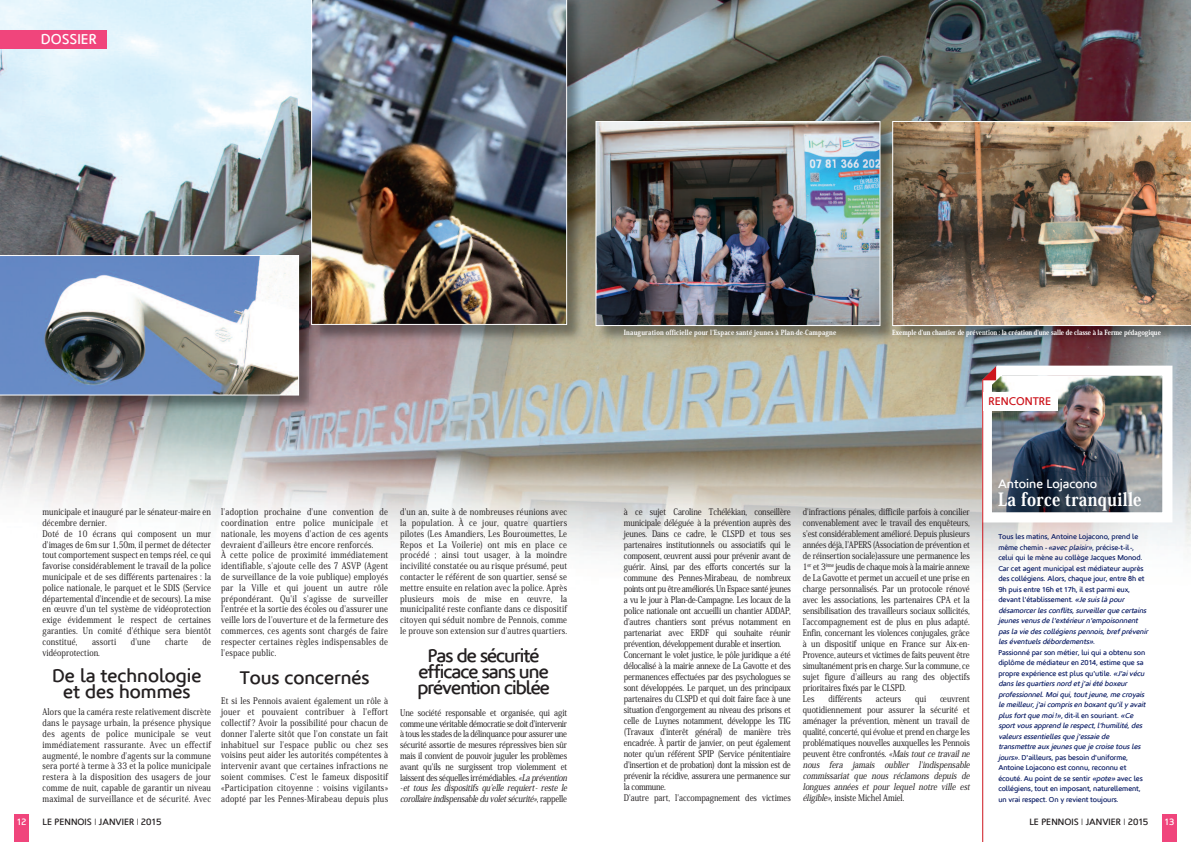
<style>
.page{position:relative;width:1191px;height:842px;background:#fff}
.page>*{position:absolute;margin:0;border:0;box-sizing:border-box;transform-origin:0 0}
.t1{font:18px/16px "Fortheloveofhate";letter-spacing:-.05em;color:#231f20;text-align:center}
.t2{font:18px/16px "Fortheloveofhate";color:#231f20;text-align:center}
.t3{font:800 18px "Koz Min Pro";letter-spacing:.025em;color:#fff;scale:.85 1}
.t4{font:14px "Fortheloveofhate";color:#fff}
.t5{font:12px "Fortheloveofhate";color:#fff}
.t6{font:11px "Fortheloveofhate";color:#cd151d}
.t7{font:500 9px/11px "Koz Min Pro";letter-spacing:-.01em;color:#231f20;scale:.85 1}
.t8{font:500 9px/10.8px "Koz Min Pro";letter-spacing:.035em;color:#231f20;scale:.85 1}
.t9{font:500 9px/10.8px "Koz Min Pro";letter-spacing:.015em;color:#231f20;scale:.85 1}
.t10{font:9px "Fortheloveofhate";color:#231f20}
.t11{font:500 9px "Koz Min Pro";letter-spacing:.01em;color:#231f20;scale:.85 1}
.t12{font:500 9px "Koz Min Pro";letter-spacing:.02em;color:#231f20;scale:.85 1}
.t13{font:9px "Fortheloveofhate";color:#fff}
.t14{font:7px/10.5px "Fortheloveofhate";letter-spacing:-.01em;color:#091b63}
.t15{font:800 7px "Koz Min Pro";letter-spacing:.005em;color:#fff;scale:.85 1}
.t16{font:800 7px "Koz Min Pro";letter-spacing:.03em;color:#fff;scale:.85 1}
.s1{font-family:"Fortheloveofhatelight"}
.s2{font-style:italic}
</style>
<div class="page">
<img style="left:0;top:0;width:1191px;height:622px">
<img style="left:594px;top:120px;width:597px;height:226px">
<img style="left:597px;top:123px;width:281px;height:201px">
<div style="left:595px;top:121px;width:285px;height:205px;border:1px solid #fff"></div>
<div style="left:14px;top:814px;width:14px;height:28px;background:#f0457c"></div>
<div style="left:0;top:30px;width:107px;height:19px;background:#f0457c"></div>
<img style="left:0;top:253px;width:310px;height:162px">
<img style="left:310px;top:345px;width:9px;height:70px">
<svg style="left:0;top:255px;width:299px;height:141px"></svg>
<img style="left:892px;top:121px;width:299px;height:205px">
<img style="left:310px;top:0;width:277px;height:345px">
<img style="left:311px;top:0;width:256px;height:325px">
<img style="left:982px;top:366px;width:190px;height:156px">
<hr style="left:982px;top:380px;width:1px;height:462px;background:#cd151d">
<div style="left:983px;top:391px;width:75px;height:19px;background:#fff"></div>
<div style="left:1162px;top:814px;width:14px;height:28px;background:#f0457c"></div>
<h2 class="t4" style="left:41px;top:30px;width:57px">DOSSIER</h2>
<p class="t13" style="left:17px;top:816px;width:11px">12</p>
<p class="t9" style="left:43px;top:506px;width:200px">municipale et inauguré par le sénateur-maire en décembre dernier.<br>Doté de 10 écrans qui composent un mur d'images de 6m sur 1,50m, il permet de détecter tout comportement suspect en temps réel, ce qui favorise considérablement le travail de la police municipale et de ses différents partenaires : la police nationale, le parquet et le SDIS (Service départemental d'incendie et de secours). La mise en œuvre d'un tel système de vidéoprotection exige évidemment le respect de certaines garanties. Un comité d'éthique sera bientôt constitué,</p>
<p class="t12" style="left:92px;top:635px;width:30px">assorti</p>
<p class="t7" style="left:131px;top:636px;width:24px">d'une</p>
<p class="t7" style="left:165px;top:636px;width:28px">charte</p>
<p class="t7" style="left:203px;top:636px;width:11px">de</p>
<p class="t11" style="left:43px;top:646px;width:69px">vidéoprotection.</p>
<h1 class="t2" style="left:52px;top:667px;width:151px">De la technologie et des hommes</h1>
<p class="t7" style="left:43px;top:706px;width:200px;text-align:justify">Alors que la caméra reste relativement discrète dans le paysage urbain, la présence physique des agents de police municipale se veut immédiatement rassurante. Avec un effectif augmenté, le nombre d'agents sur la commune sera porté à terme à 33 et la police municipale restera à la disposition des usagers de jour comme de nuit, capable de garantir un niveau maximal de surveillance et de sécurité. Avec</p>
<p class="t10" style="left:43px;top:816px;width:121px">LE PENNOIS <span class="s1">I</span> JANVIER <span class="s1">I</span> 2015</p>
<p class="t8" style="left:221px;top:506px;width:198px">l'adoption prochaine d'une convention de coordination entre police municipale et nationale, les moyens d'action de ces agents devraient d'ailleurs être encore renforcés.<br>À cette police de proximité immédiatement identifiable, s'ajoute celle des 7 ASVP (Agent de surveillance de la voie publique) employés par la Ville et qui jouent un autre rôle prépondérant. Qu'il s'agisse de surveiller l'entrée et la sortie des écoles ou d'assurer une veille lors de l'ouverture et de la fermeture des commerces, ces agents sont chargés de faire respecter certaines règles indispensables de l'espace public.</p>
<h1 class="t2" style="left:240px;top:669px;width:131px">Tous concernés</h1>
<p class="t7" style="left:221px;top:695px;width:198px;text-align:justify">Et si les Pennois avaient également un rôle à jouer et pouvaient contribuer à l'effort collectif ? Avoir la possibilité pour chacun de donner l'alerte sitôt que l'on constate un fait inhabituel sur l'espace public ou chez ses voisins peut aider les autorités compétentes à intervenir avant que certaines infractions ne soient commises. C'est le fameux dispositif «Participation citoyenne : voisins vigilants» adopté par les Pennes-Mirabeau depuis plus</p>
<p class="t7" style="left:400px;top:506px;width:198px;text-align:justify">d'un an, suite à de nombreuses réunions avec la population. À ce jour, quatre quartiers pilotes (Les Amandiers, Les Bouroumettes, Le Repos et La Voilerie) ont mis en place ce procédé ; ainsi tout usager, à la moindre incivilité constatée ou au risque présumé, peut contacter le référent de son quartier, sensé se mettre ensuite en relation avec la police. Après plusieurs mois de mise en œuvre, la municipalité reste confiante dans ce dispositif citoyen qui séduit nombre de Pennois, comme le prouve son extension sur d'autres quartiers.</p>
<h1 class="t1" style="left:417px;top:648px;width:134px">Pas de sécurité efficace sans une prévention ciblée</h1>
<p class="t7" style="left:400px;top:707px;width:200px">Une société responsable et organisée, qui agit comme une véritable démocratie se doit d'intervenir à tous les stades de la délinquance pour assurer une sécurité assortie de mesures répressives bien sûr mais il convient de pouvoir juguler les problèmes avant qu'ils ne surgissent trop violemment et laissent des séquelles irrémédiables. <span class="s2">«Laprévention -et tous les dispositifs qu'elle requiert- reste le corollaire indispensable du volet sécurité»</span>, r a p p e l l e</p>
<p class="t16" style="left:624px;top:327px;width:252px">Inauguration officielle pour l’Espace santé jeunes à Plan-de-Campagne</p>
<p class="t15" style="left:892px;top:327px;width:317px">Exemple d’un chantier de prévention : la création d’une salle de classe à la Ferme pédagogique</p>
<p class="t6" style="left:988px;top:394px;width:64px">RENCONTRE</p>
<p class="t7" style="left:624px;top:506px;width:198px">à ce sujet Caroline Tchélékian, conseillère municipale déléguée à la prévention auprès des jeunes. Dans ce cadre, le CLSPD et tous ses partenaires institutionnels ou associatifs qui le composent, œuvrent aussi pour prévenir avant de guérir. Ainsi, par des efforts concertés sur la commune des Pennes-Mirabeau, de nombreux points ont pu être améliorés. Un Espace santé jeunes a vu le jour à Plan-de-Campagne. Les locaux de la police nationale ont accueilli un chantier ADDAP, d'autres chantiers sont prévus notamment en partenariat avec ERDF qui souhaite réunir prévention, développement durable et insertion.<br>Concernant le volet justice, le pôle juridique a été délocalisé à la mairie annexe de La Gavotte et des permanences effectuées par des psychologues se sont développées. Le parquet, un des principaux partenaires du CLSPD et qui doit faire face à une situation d'engorgement au niveau des prisons et celle de Luynes notamment, développe les TIG (Travaux d'interêt général) de manière très encadrée. À partir de janvier, on peut également noter qu'un référent SPIP (Service pénitentiaire d'insertion et de probation) dont la mission est de prévenir la récidive, assurera une permanence sur la commune.<br>D'autre part, l'accompagnement des victimes</p>
<p class="t7" style="left:803px;top:506px;width:198px">d'infractions pénales, difficile parfois à concilier convenablement avec le travail des enquêteurs, s'est considérablement amélioré. Depuis plusieurs années déjà, l’APERS (Association de prévention et de réinsertion sociale)assure une permanence les 1<sup>er</sup> et 3<sup>ème</sup> jeudis de chaque mois à la mairie annexe de La Gavotte et permet un accueil et une prise en charge personnalisés. Par un protocole rénové avec les associations, les partenaires CPA et la sensibilisation des travailleurs sociaux sollicités, l’accompagnement est de plus en plus adapté.<br>Enfin, concernant les violences conjugales, grâce à un dispositif unique en France sur Aix-en-Provence, auteurs et victimes de faits peuvent être simultanément pris en charge. Sur la commune, ce sujet figure d'ailleurs au rang des objectifs prioritaires fixés par le CLSPD.<br>Les</p>
<p class="t7" style="left:828px;top:693px;width:41px">différents</p>
<p class="t7" style="left:876px;top:693px;width:31px">acteurs</p>
<p class="t7" style="left:915px;top:693px;width:14px">qui</p>
<p class="t7" style="left:803px;top:693px;width:200px;text-indent:137px">œuvrent quotidiennement pour assurer la sécurité et aménager la prévention, mènent un travail de qualité, concerté, qui évolue et prend en charge les problématiques nouvelles auxquelles les Pennois peuvent être confrontés. <span class="s2">«Maistoutcetravailne nous fera jamais oublier l'indispensable commissariat que nous réclamons depuis de longues années et pour lequel notre ville est éligible»</span>, insiste Michel Amiel.</p>
<h3 class="t5" style="left:998px;top:476px;width:101px">Antoine Lojacono</h3>
<h1 class="t3" style="left:998px;top:486px;width:170px">La force tranquille</h1>
<p class="t14" style="left:998px;top:531px;width:153px">Tous les matins, Antoine Lojacono, prend le même chemin -<span class="s2">«avecplaisir»</span>, précise-t-il-, celui qui le mène au collège Jacques Monod.<br>Car cet agent municipal est médiateur auprès des collégiens. Alors, chaque jour, entre 8h et 9h puis entre 16h et 17h, il est parmi eux, devant l'établissement. <span class="s2">«Jesuislàpour désamorcer les conflits, surveiller que certains jeunes venus de l'extérieur n'empoisonnent pas la vie des collégiens pennois, bref prévenir les éventuels débordements»</span>.<br>Passionné par son métier, lui qui a obtenu son diplôme de médiateur en 2014, estime que sa propre expérience est plus qu'utile. <span class="s2">«J'aivécu dans les quartiers nord et j 'ai été boxeur professionnel. Moi qui, tout jeune, me croyais le meilleur, j 'ai compris en boxant qu'il y avait plusfortquemoi!»</span>, dit-il en souriant. <span class="s2">«Ce sport vous apprend le respect, l'humilité, des valeurs essentielles que j 'essaie de transmettre aux jeunes que je croise tous les jours»</span>. D'ailleurs, pas besoin d'uniforme, Antoine Lojacono est connu, reconnu et écouté. Au point de se sentir <span class="s2">«pote»</span>avec les collégiens, tout en imposant, naturellement, un vrai respect. On y revient toujours.</p>
<p class="t10" style="left:1029px;top:816px;width:121px">LE PENNOIS <span class="s1">I</span> JANVIER <span class="s1">I</span> 2015</p>
<p class="t13" style="left:1164px;top:816px;width:11px">13</p>
</div>
